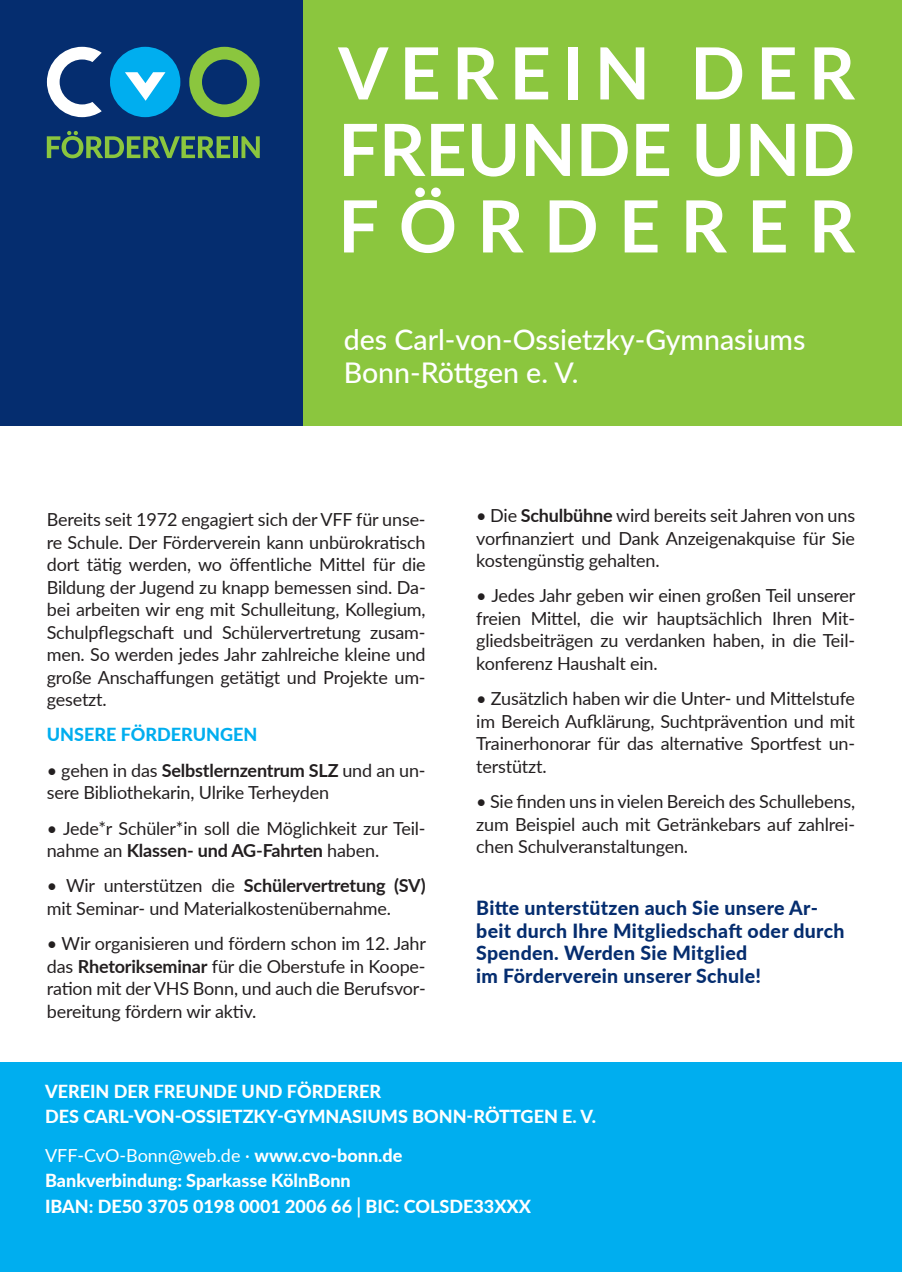
<style>
.page{position:relative;width:902px;height:1272px;background:#fff}
.page>*{position:absolute;margin:0;border:0;box-sizing:border-box;transform-origin:0 0}
.t1{font:700 72px/76.5px "Lato";letter-spacing:.155em;color:#fff;text-align:justify}
.t2{font:500 28.5px/33px "Lato";color:#fff}
.t3{font:800 19.5px/22.5px "Lato";letter-spacing:.015em;color:#052d6f}
.t4{font:18px/22.5px "Lato";letter-spacing:-.01em;color:#231f20;text-align:justify}
.t5{font:800 18px/25.2px "Lato";color:#fff}
.t6{font:800 18px "Lato";color:#00aeef}
.s1{font-weight:700}
.s2{font-weight:400}
</style>
<div class="page">
<div style="left:0;top:0;width:901px;height:425px;background:#8bc63e"></div>
<div style="left:0;top:0;width:302px;height:425px;background:#052d6f"></div>
<svg style="left:189px;top:47px;width:70px;height:70px"></svg>
<div style="left:110px;top:47px;width:70px;height:70px;background:#00aeef;border-radius:50%"></div>
<svg style="left:125px;top:72px;width:40px;height:29px"></svg>
<svg style="left:47px;top:47px;width:55px;height:70px"></svg>
<svg style="left:47px;top:131px;width:183px;height:27px"></svg>
<hr style="left:233px;top:136px;width:4px;height:22px;background:#8bc63e">
<svg style="left:241px;top:136px;width:19px;height:22px"></svg>
<div style="left:0;top:1062px;width:901px;height:209px;background:#00aeef"></div>
<h1 class="t1" style="left:338px;top:32px;width:518px">VEREIN DER FREUNDE UND FÖRDERER</h1>
<h2 class="t2" style="left:344px;top:322px;width:463px">des Carl-von-Ossietzky-Gymnasiums<br>Bonn-Röttgen e. V.</h2>
<p class="t4" style="left:47px;top:507px;width:380px">Bereits seit 1972 engagiert sich der VFF für unse&shy;re Schule. Der Förderverein kann unbürokratisch dort tätig werden, wo öffentliche Mittel für die Bildung der Jugend zu knapp bemessen sind. Da&shy;bei arbeiten wir eng mit Schulleitung, Kollegium, Schulpflegschaft und Schülervertretung zusam&shy;men. So werden jedes Jahr zahlreiche kleine und große Anschaffungen getätigt und Projekte um&shy;gesetzt.</p>
<p class="t6" style="left:47px;top:721px;width:212px">UNSERE FÖRDERUNGEN</p>
<p class="t4" style="left:47px;top:758px;width:380px">• gehen in das <span class="s1">Selbstlernzentrum SLZ</span> und an un&shy;sere Bibliothekarin, Ulrike Terheyden</p>
<p class="t4" style="left:47px;top:816px;width:380px">• Jede*r Schüler*in soll die Möglichkeit zur Teil&shy;nahme an <span class="s1">Klassen- und AG-Fahrten</span> haben.</p>
<p class="t4" style="left:47px;top:873px;width:380px">• Wir unterstützen die <span class="s1">Schülervertretung (SV) </span>mit Seminar- und Materialkostenübernahme.</p>
<p class="t4" style="left:47px;top:931px;width:381px">• Wir organisieren und fördern schon im 12. Jahr das <span class="s1">Rhetorikseminar</span> für die Oberstufe in Koope&shy;ration mit der VHS Bonn, und auch die Berufsvor&shy;bereitung fördern wir aktiv.</p>
<p class="t4" style="left:476px;top:503px;width:380px">• Die <span class="s1">Schulbühne</span> wird bereits seit Jahren von uns vorfinanziert und Dank Anzeigenakquise für Sie kostengünstig gehalten.</p>
<p class="t4" style="left:476px;top:583px;width:381px">• Jedes Jahr geben wir einen großen Teil unserer freien Mittel, die wir hauptsächlich Ihren Mit&shy;gliedsbeiträgen zu verdanken haben, in die Teil&shy;konferenz Haushalt ein.</p>
<p class="t4" style="left:476px;top:686px;width:380px">• Zusätzlich haben wir die Unter- und Mittelstufe im Bereich Aufklärung, Suchtprävention und mit Trainerhonorar für das alternative Sportfest un&shy;terstützt.</p>
<p class="t4" style="left:476px;top:789px;width:380px">• Sie finden uns in vielen Bereich des Schullebens, zum Beispiel auch mit Getränkebars auf zahlrei&shy;chen Schulveranstaltungen.</p>
<p class="t3" style="left:476px;top:895px;width:370px">Bitte unterstützen auch Sie unsere Ar&shy;beit durch Ihre Mitgliedschaft oder durch Spenden. Werden Sie Mitglied<br>im Förderverein unserer Schule!</p>
<p class="t5" style="left:45px;top:1078px;width:552px">VEREIN DER FREUNDE UND FÖRDERER<br>DES CARL-VON-OSSIETZKY-GYMNASIUMS BONN-RÖTTGEN E. V.</p>
<p class="t5" style="left:45px;top:1142px;width:487px"><span class="s2">VFF-CvO-Bonn@web.de ·</span> www.cvo-bonn.de<br>Bankverbindung: Sparkasse KölnBonn<br>IBAN: DE50 3705 0198 0001 2006 66│BIC: COLSDE33XXX</p>
</div>
